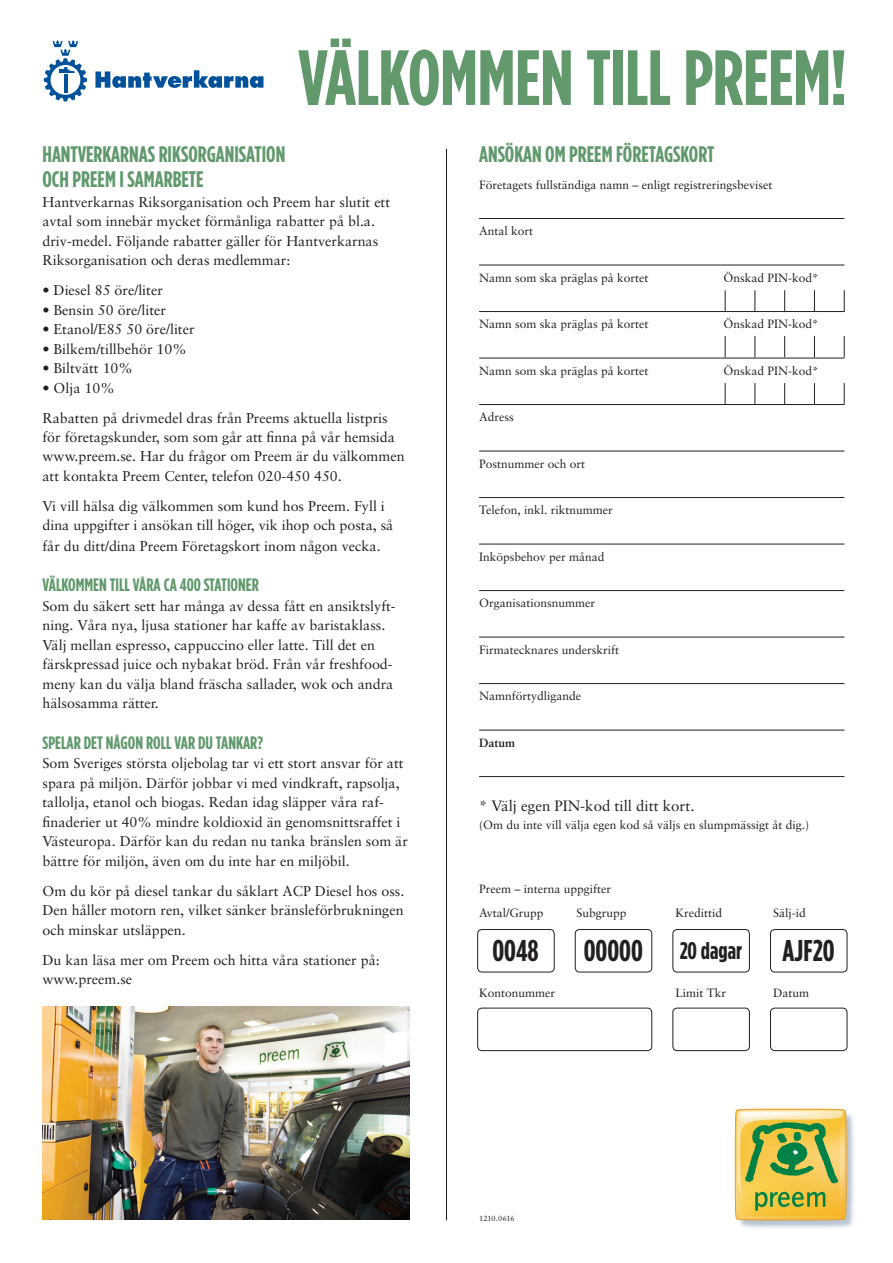
<style>
.page{position:relative;width:893px;height:1263px;background:#fff}
.page>*{position:absolute;margin:0;border:0;box-sizing:border-box;transform-origin:0 0}
.t1{font:700 78px "Gotham Condensed";letter-spacing:-.01em;color:#61996d}
.t2{font:700 30px "Gotham Condensed";color:#231f20}
.t3{font:700 24px "Gotham Condensed";color:#231f20}
.t4{font:700 22.5px/25.5px "Gotham Condensed";color:#61996d}
.t5{font:700 18px "Gotham Condensed";color:#61996d}
.t6{font:15px "Sabon CE";color:#231f20}
.t7{font:14.25px/19.5px "Sabon CE";color:#231f20}
.t8{font:12px/24px "Sabon CE";color:#231f20}
.t9{font:700 12px "Sabon CE";color:#231f20}
.t10{font:7.5px "Sabon CE";letter-spacing:-.01em;color:#231f20}
.s1{font-size:30px}
</style>
<div class="page">
<img style="left:43px;top:1006px;width:367px;height:213px">
<svg style="left:735px;top:1109px;width:119px;height:120px;background:#c5bf68"></svg>
<hr style="left:446px;top:149px;width:1px;height:1071px;background:#231f20">
<hr style="left:479px;top:218px;width:365px;height:1px;background:#231f20">
<hr style="left:479px;top:265px;width:365px;height:1px;background:#231f20">
<hr style="left:479px;top:311px;width:365px;height:1px;background:#231f20">
<hr style="left:479px;top:358px;width:365px;height:1px;background:#231f20">
<hr style="left:479px;top:404px;width:365px;height:1px;background:#231f20">
<hr style="left:479px;top:451px;width:365px;height:1px;background:#231f20">
<hr style="left:479px;top:497px;width:365px;height:1px;background:#231f20">
<hr style="left:479px;top:544px;width:365px;height:1px;background:#231f20">
<hr style="left:479px;top:590px;width:365px;height:1px;background:#231f20">
<hr style="left:479px;top:637px;width:365px;height:1px;background:#231f20">
<hr style="left:479px;top:683px;width:365px;height:1px;background:#231f20">
<hr style="left:479px;top:730px;width:365px;height:1px;background:#231f20">
<hr style="left:479px;top:776px;width:365px;height:1px;background:#231f20">
<div style="left:477px;top:929px;width:77px;height:43px;border:1px solid #231f20;border-radius:4px"></div>
<div style="left:575px;top:929px;width:77px;height:43px;border:1px solid #231f20;border-radius:4px"></div>
<svg style="left:844px;top:336px;width:1px;height:21px"></svg>
<svg style="left:814px;top:336px;width:1px;height:21px"></svg>
<svg style="left:784px;top:336px;width:1px;height:21px"></svg>
<svg style="left:755px;top:336px;width:1px;height:21px"></svg>
<svg style="left:725px;top:336px;width:1px;height:21px"></svg>
<svg style="left:844px;top:383px;width:1px;height:21px"></svg>
<svg style="left:814px;top:383px;width:1px;height:21px"></svg>
<svg style="left:784px;top:383px;width:1px;height:21px"></svg>
<svg style="left:755px;top:383px;width:1px;height:21px"></svg>
<svg style="left:725px;top:383px;width:1px;height:21px"></svg>
<svg style="left:844px;top:290px;width:1px;height:22px"></svg>
<svg style="left:814px;top:290px;width:1px;height:21px"></svg>
<svg style="left:784px;top:290px;width:1px;height:21px"></svg>
<svg style="left:755px;top:290px;width:1px;height:21px"></svg>
<svg style="left:725px;top:290px;width:1px;height:21px"></svg>
<div style="left:770px;top:929px;width:77px;height:43px;border:1px solid #231f20;border-radius:4px"></div>
<div style="left:673px;top:929px;width:77px;height:43px;border:1px solid #231f20;border-radius:4px"></div>
<div style="left:477px;top:1008px;width:175px;height:43px;border:1px solid #231f20;border-radius:4px"></div>
<div style="left:770px;top:1008px;width:77px;height:43px;border:1px solid #231f20;border-radius:4px"></div>
<div style="left:673px;top:1008px;width:77px;height:43px;border:1px solid #231f20;border-radius:4px"></div>
<svg style="left:44px;top:40px;width:43px;height:62px"></svg>
<svg style="left:95px;top:70px;width:168px;height:18px"></svg>
<h1 class="t1" style="left:298px;top:32px;width:550px">VÄLKOMMEN TILL PREEM!</h1>
<h3 class="t4" style="left:43px;top:141px;width:244px">HANTVERKARNAS RIKSORGANISATION<br>OCH PREEM I SAMARBETE</h3>
<p class="t7" style="left:43px;top:192px;width:349px">Hantverkarnas Riksorganisation och Preem har slutit ett avtal som innebär mycket förmånliga rabatter på bl.a. driv-medel. Följande rabatter gäller för Hantverkarnas Riksorganisation och deras medlemmar:</p>
<p class="t7" style="left:43px;top:280px;width:122px">• Diesel 85 öre/liter</p>
<p class="t7" style="left:43px;top:300px;width:125px">• Bensin 50 öre/liter</p>
<p class="t7" style="left:43px;top:319px;width:154px">• Etanol/E85 50 öre/liter</p>
<p class="t7" style="left:43px;top:339px;width:146px">• Bilkem/tillbehör 10%</p>
<p class="t7" style="left:43px;top:358px;width:92px">• Biltvätt 10%</p>
<p class="t7" style="left:43px;top:372px;width:347px;line-height:30px">• Olja 10%<br>Rabatten på drivmedel dras från Preems aktuella listpris</p>
<p class="t7" style="left:43px;top:427px;width:364px">för företagskunder, som som går att finna på vår hemsida www.preem.se. Har du frågor om Preem är du välkommen att kontakta Preem Center, telefon 020-450 450.</p>
<p class="t7" style="left:43px;top:496px;width:352px">Vi vill hälsa dig välkommen som kund hos Preem. Fyll i dina uppgifter i ansökan till höger, vik ihop och posta, så får du ditt/dina Preem Företagskort inom någon vecka.</p>
<p class="t5" style="left:43px;top:574px;width:218px">VÄLKOMMEN TILL VÅRA CA 400 STATIONER</p>
<p class="t7" style="left:43px;top:596px;width:355px">Som du säkert sett har många av dessa fått en ansiktslyft&shy;ning. Våra nya, ljusa stationer har kaffe av baristaklass.<br>Välj mellan espresso, cappuccino eller latte. Till det en färskpressad juice och nybakat bröd. Från vår freshfood&shy;meny kan du välja bland fräscha sallader, wok och andra hälsosamma rätter.</p>
<p class="t5" style="left:43px;top:732px;width:222px">SPELAR DET NÅGON ROLL VAR DU TANKAR?</p>
<p class="t7" style="left:43px;top:753px;width:367px">Som Sveriges största oljebolag tar vi ett stort ansvar för att spara på miljön. Därför jobbar vi med vindkraft, rapsolja, tallolja, etanol och biogas. Redan idag släpper våra raf&shy;finaderier ut 40% mindre koldioxid än genomsnittsraffet i Västeuropa. Därför kan du redan nu tanka bränslen som är bättre för miljön, även om du inte har en miljöbil.</p>
<p class="t7" style="left:43px;top:881px;width:363px;text-align:justify">Om du kör på diesel tankar du såklart ACP Diesel hos oss.<br>Den håller motorn ren, vilket sänker bränsleförbrukningen och minskar utsläppen.</p>
<p class="t7" style="left:43px;top:950px;width:339px">Du kan läsa mer om Preem och hitta våra stationer på: www.preem.se</p>
<h3 class="t4" style="left:479px;top:141px;width:237px">ANSÖKAN OM PREEM FÖRETAGSKORT</h3>
<p class="t8" style="left:479px;top:172px;width:295px">Företagets fullständiga namn – enligt registreringsbeviset</p>
<p class="t8" style="left:479px;top:219px;width:55px">Antal kort</p>
<p class="t8" style="left:479px;top:265px;width:171px">Namn som ska präglas på kortet</p>
<p class="t8" style="left:724px;top:265px;width:97px">Önskad PIN-kod*</p>
<p class="t8" style="left:479px;top:312px;width:171px">Namn som ska präglas på kortet</p>
<p class="t8" style="left:724px;top:312px;width:97px">Önskad PIN-kod*</p>
<p class="t8" style="left:479px;top:358px;width:171px">Namn som ska präglas på kortet</p>
<p class="t8" style="left:724px;top:358px;width:97px">Önskad PIN-kod*</p>
<p class="t8" style="left:479px;top:405px;width:36px">Adress</p>
<p class="t8" style="left:479px;top:451px;width:107px">Postnummer och ort</p>
<p class="t8" style="left:479px;top:498px;width:135px">Telefon, inkl. riktnummer</p>
<p class="t8" style="left:479px;top:544px;width:127px">Inköpsbehov per månad</p>
<p class="t8" style="left:479px;top:591px;width:117px">Organisationsnummer</p>
<p class="t8" style="left:479px;top:637px;width:142px">Firmatecknares underskrift</p>
<p class="t8" style="left:479px;top:684px;width:103px">Namnförtydligande</p>
<p class="t9" style="left:479px;top:735px;width:37px">Datum</p>
<p class="t6" style="left:479px;top:797px;width:217px">* Välj egen PIN-kod till ditt kort.</p>
<p class="t8" style="left:479px;top:813px;width:332px">(Om du inte vill välja egen kod så väljs en slumpmässigt åt dig.)</p>
<p class="t8" style="left:479px;top:877px;width:133px">Preem – interna uppgifter<br>Avtal/Grupp</p>
<p class="t8" style="left:577px;top:901px;width:52px">Subgrupp</p>
<p class="t8" style="left:676px;top:901px;width:48px">Kredittid</p>
<p class="t8" style="left:773px;top:901px;width:34px">Sälj-id</p>
<h2 class="t2" style="left:492px;top:932px;width:48px">0048</h2>
<h3 class="t3" style="left:584px;top:936px;width:160px"><span class="s1">00000</span> 20 DAGAR</h3>
<h2 class="t2" style="left:783px;top:932px;width:53px">AJF20</h2>
<p class="t8" style="left:479px;top:980px;width:77px">Kontonummer</p>
<p class="t8" style="left:676px;top:980px;width:52px">Limit Tkr</p>
<p class="t8" style="left:773px;top:980px;width:37px">Datum</p>
<p class="t10" style="left:479px;top:1214px;width:37px">1210.0616</p>
</div>
